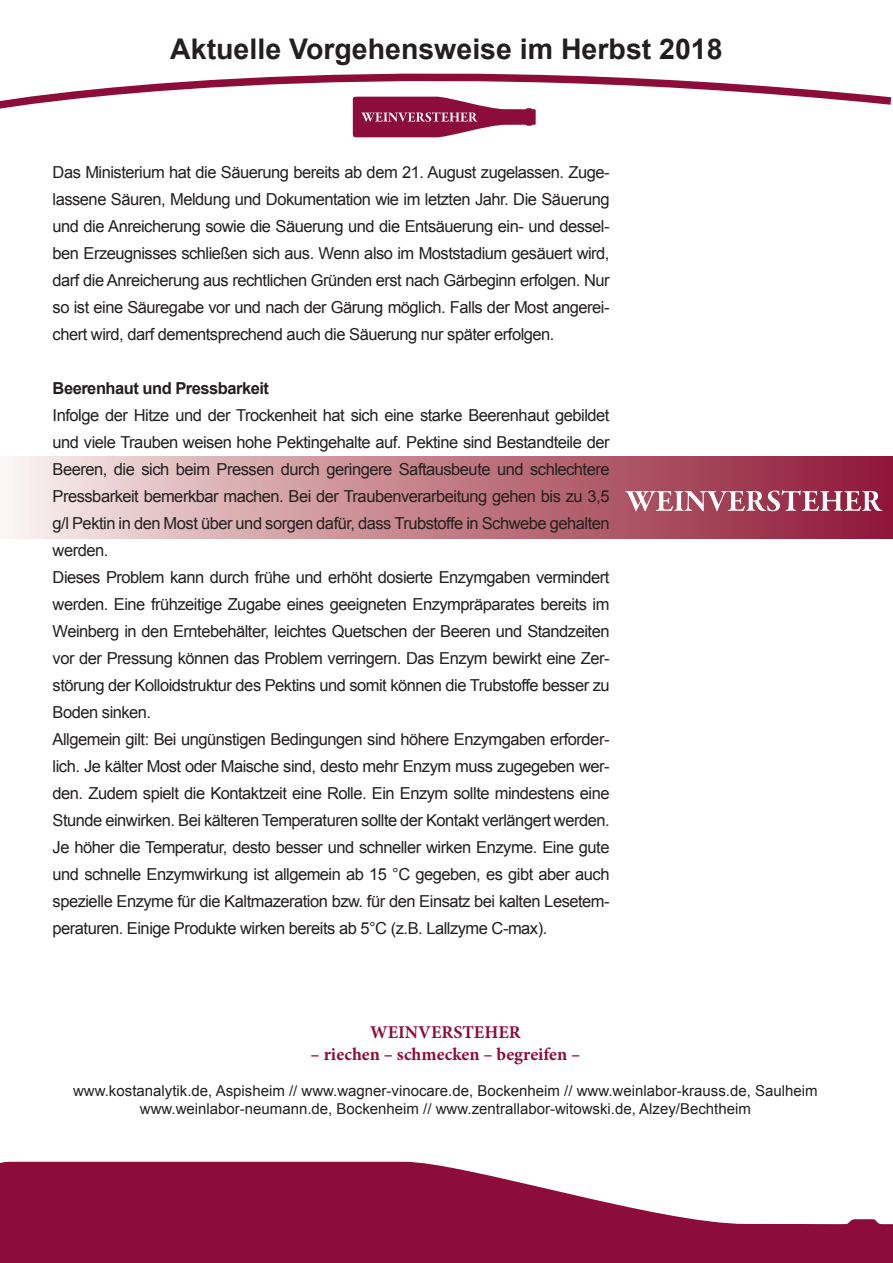
<style>
.page{position:relative;width:893px;height:1263px;background:#fff}
.page>*{position:absolute;margin:0;border:0;box-sizing:border-box;transform-origin:0 0}
.t1{font:700 28.5px "Arial";color:#231f20}
.t2{font:700 18px "Minion Pro";color:#8d0d3a}
.t3{font:16.5px/27px "Arial";letter-spacing:-.03em;color:#231f20;text-align:justify}
.t4{font:700 16.5px "Arial";letter-spacing:-.03em;color:#231f20}
.t5{font:15px/18px "Arial";color:#231f20;text-align:center}
</style>
<div class="page">
<svg style="left:11px;top:456px;width:882px;height:82px"></svg>
<svg style="left:353px;top:113px;width:183px;height:24px"></svg>
<svg style="left:0;top:73px;width:892px;height:40px"></svg>
<svg style="left:0;top:1162px;width:893px;height:101px;fill:#8d0d3a"></svg>
<svg style="left:625px;top:490px;width:257px;height:21px"></svg>
<h1 class="t1" style="left:170px;top:30px;width:554px">Aktuelle Vorgehensweise im Herbst 2018</h1>
<p class="t3" style="left:53px;top:159px;width:558px">Das Ministerium hat die Säuerung bereits ab dem 21. August zugelassen. Zuge&shy;lassene Säuren, Meldung und Dokumentation wie im letzten Jahr. Die Säuerung und die Anreicherung sowie die Säuerung und die Entsäuerung ein- und dessel&shy;ben Erzeugnisses schließen sich aus. Wenn also im Moststadium gesäuert wird, darf die Anreicherung aus rechtlichen Gründen erst nach Gärbeginn erfolgen. Nur so ist eine Säuregabe vor und nach der Gärung möglich. Falls der Most angerei&shy;chert wird, darf dementsprechend auch die Säuerung nur später erfolgen.</p>
<p class="t4" style="left:53px;top:377px;width:218px">Beerenhaut und Pressbarkeit</p>
<p class="t3" style="left:53px;top:402px;width:558px;text-align:left">Infolge der Hitze und der Trockenheit hat sich eine starke Beerenhaut gebildet und viele Trauben weisen hohe Pektingehalte auf. Pektine sind Bestandteile der Beeren, die sich beim Pressen durch geringere Saftausbeute und schlechtere Pressbarkeit bemerkbar machen. Bei der Traubenverarbeitung gehen bis zu 3,5 g/l Pektin in den Most über und sorgen dafür, dass Trubstoffe in Schwebe gehalten werden.<br>Dieses Problem kann durch frühe und erhöht dosierte Enzymgaben vermindert werden. Eine frühzeitige Zugabe eines geeigneten Enzympräparates bereits im Weinberg in den Erntebehälter, leichtes Quetschen der Beeren und Standzeiten vor der Pressung können das Problem verringern. Das Enzym bewirkt eine Zer&shy;störung der Kolloidstruktur des Pektins und somit können die Trubstoffe besser zu Boden sinken.<br>Allgemein gilt: Bei ungünstigen Bedingungen sind höhere Enzymgaben erforder&shy;lich. Je kälter Most oder Maische sind, desto mehr Enzym muss zugegeben wer&shy;den. Zudem spielt die Kontaktzeit eine Rolle. Ein Enzym sollte mindestens eine Stunde einwirken. Bei kälteren Temperaturen sollte der Kontakt verlängert werden.<br>Je höher die Temperatur, desto besser und schneller wirken Enzyme. Eine gute und schnelle Enzymwirkung ist allgemein ab 15 °C gegeben, es gibt aber auch spezielle Enzyme für die Kaltmazeration bzw. für den Einsatz bei kalten Lesetem&shy;peraturen. Einige Produkte wirken bereits ab 5°C (z.B. Lallzyme C-max).</p>
<p class="t2" style="left:370px;top:1019px;width:152px">WEINVERSTEHER</p>
<p class="t2" style="left:311px;top:1041px;width:271px">– riechen – schmecken – begreifen –</p>
<p class="t5" style="left:73px;top:1081px;width:746px">www.kostanalytik.de, Aspisheim // www.wagner-vinocare.de, Bockenheim // www.weinlabor-krauss.de, Saulheim www.weinlabor-neumann.de, Bockenheim // www.zentrallabor-witowski.de, Alzey/Bechtheim</p>
</div>
